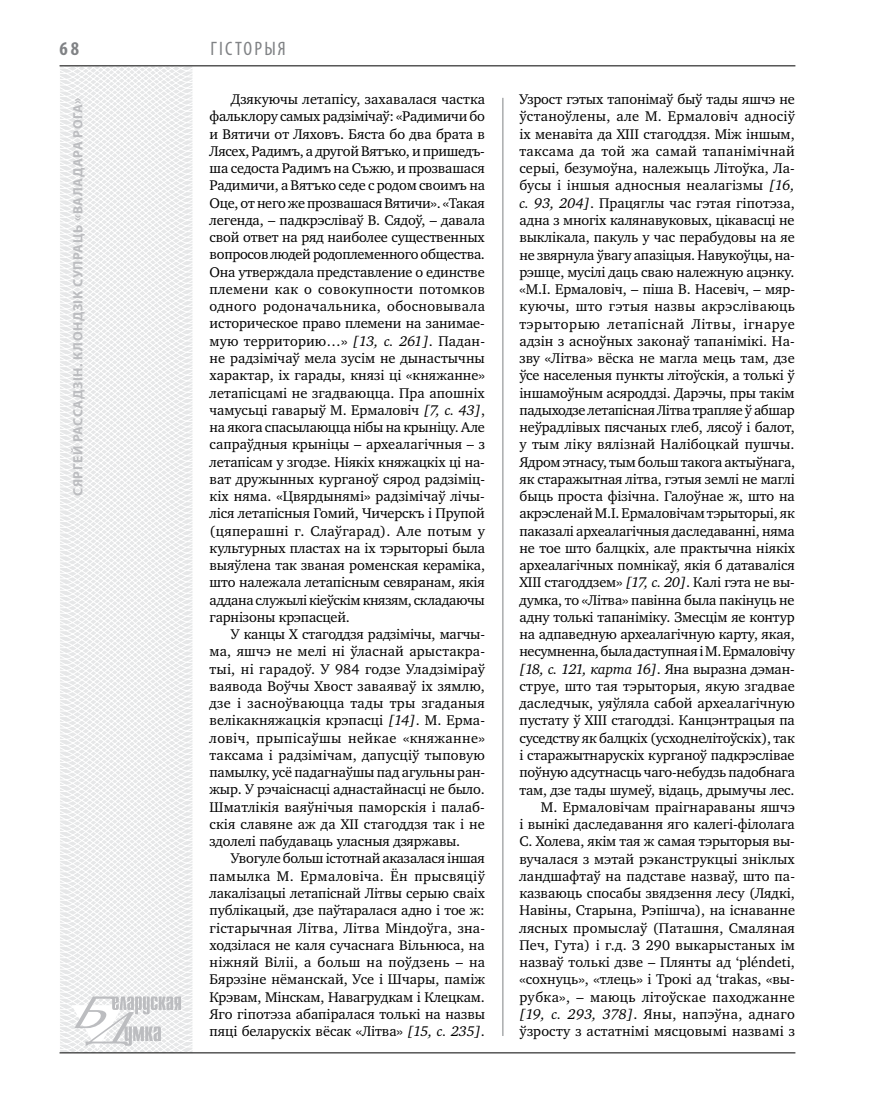
<style>
.page{position:relative;width:872px;height:1106px;background:#fff}
.page>*{position:absolute;margin:0;border:0;box-sizing:border-box;transform-origin:0 0}
.t1{font:condensed 19.5px "Myriad Pro";color:#808285}
.t2{font:700 condensed 19.5px "Myriad Pro";color:#808285}
.t3{font:14.4px/17.2px "Charter C";letter-spacing:-.005em;color:#000;text-align:justify}
.t4{font:700 13.5px "Myriad Pro";letter-spacing:.04em;color:#bcbdc0}
.s1{font-style:italic}
.s2{font-family:"Georgia"}
</style>
<div class="page">
<svg style="left:59px;top:65px;width:192px;height:989px"></svg>
<hr style="left:502px;top:98px;width:1px;height:938px;background:#808285">
<hr style="left:60px;top:1052px;width:735px;height:1px;background:#000">
<svg style="left:71px;top:996px;width:110px;height:53px"></svg>
<hr style="left:60px;top:65px;width:735px;height:1px;background:#000">
<h1 class="t2" style="left:60px;top:37px;width:21px">68</h1>
<p class="t4" style="left:69px;top:496px;width:400px;rotate:-90deg">Сяргей РАССАДЗІН. Клондзік супраць «Валадара Рога»</p>
<h1 class="t1" style="left:210px;top:37px;width:76px">Гісторыя</h1>
<p class="t3" style="left:209px;top:91px;width:277px;text-indent:21px">Дзякуючы летапісу, захавалася частка фальклору самых радзімічаў: «Радимичи бо и Вятичи от Ляховъ. Бяста бо два брата в Лясех, Радимъ, а другой Вятъко, и пришедъ&shy;ша седоста Радимъ на Съжю, и прозвашася Радимичи, а Вятъко седе с родом своимъ на Оце, от него же прозвашася Вятичи». «Такая легенда, – падкрэcліваў В. Сядоў, – давала свой ответ на ряд наиболее существенных вопросов людей родоплеменного общества.<br>Она утверждала представление о единстве племени как о совокупности потомков одного родоначальника, обосновывала историческое право племени на занимае&shy;мую территорию…» <span class="s1">[13, с. 261]</span>. Падан&shy;не радзiмiчаў мела зусiм не дынастычны характар, iх гарады, князі ці «княжанне» летапiсцамi не згадваюцца. Пра апошніх чамусьці гаварыў М. Ермаловіч <span class="s1">[7, с. 43]</span>, на якога спасылаюцца нібы на крыніцу. Але сапраўдныя крынiцы – археалагічныя – з летапісам у згодзе. Нiякiх княжацкiх цi на&shy;ват дружынных курганоў сярод радзiмiц&shy;кiх няма. «Цвярдынямі» радзімічаў лiчы&shy;лiся летапiсныя Гомий, Чичерскъ i Прупой (цяперашні г. Слаўгарад). Але потым у культурных пластах на іх тэрыторыі была выяўлена так званая роменская керамiка, што належала летапiсным севяранам, якія аддана служылі кіеўскім князям, складаючы гарнізоны крэпасцей.</p>
<p class="t3" style="left:209px;top:625px;width:277px;text-indent:21px">У канцы X стагоддзя радзімічы, магчы&shy;ма, яшчэ не мелі нi ўласнай арыстакра&shy;тыі, нi гарадоў. У 984 годзе Уладзіміраў ваявода Воўчы Хвост заваяваў іх зямлю, дзе і засноўваюцца тады тры згаданыя велікакняжацкія крэпасці <span class="s1">[14]</span>. М. Ерма&shy;ловіч, прыпісаўшы нейкае «княжанне» таксама i радзімічам, дапусцiў тыповую памылку, усё падагнаўшы пад агульны ран&shy;жыр. У рэчаіснасці аднастайнасці не было.<br>Шматлiкiя ваяўнічыя паморскія i палаб&shy;скія славяне аж да XII стагоддзя так i не здолелі пабудаваць уласныя дзяржавы.</p>
<p class="t3" style="left:209px;top:850px;width:277px;text-indent:21px">Увогуле больш істотнай аказалася iншая памылка М. Ермаловіча. Ён прысвяцiў лакалізацыi летапіснай Літвы серыю сваiх публікацый, дзе паўтаралася адно i тое ж: гістарычная Літва, Літва Міндоўга, зна&shy;ходзiлася не каля сучаснага Вільнюса, на ніжняй Віліі, а больш на поўдзень – на Бярэзіне нёманскай, Усе і Шчары, паміж Крэвам, Мінскам, Навагрудкам і Клецкам.<br>Яго гіпотэза абапіралася толькі на назвы пяці беларускіх вёсак «Літва» <span class="s1">[15, с. 235]</span>.</p>
<p class="t3" style="left:519px;top:91px;width:277px;text-align:right">Узрост гэтых тапонімаў быў тады яшчэ не ўстаноўлены, але М. Ермаловіч адносiў іх менавiта да XIII стагоддзя. Мiж iншым, таксама да той жа самай тапанiмiчнай серыi, безумоўна, належыць Літоўка, Ла&shy;бусы i iншыя адносныя неалагiзмы <span class="s1">[16, с. 93, 204]</span>. Працяглы час гэтая гiпотэза, адна з многiх калянавуковых, цікавасці не выклiкала, пакуль у час перабудовы на яе не звярнула ўвагу апазiцыя. Навукоўцы, на&shy;рэшце, мусiлi даць сваю належную ацэнку. «М.І. Ермаловіч, – пiша В. Насевiч, – мяр&shy;куючы, што гэтыя назвы акрэслiваюць тэрыторыю летапіснай Літвы, ігнаруе адзін з асноўных законаў тапанімікі. На&shy;зву «Літва» вёска не магла мець там, дзе ўсе населеныя пункты літоўскія, а толькі ў іншамоўным асяроддзі. Дарэчы, пры такім падыходзе летапісная Літва трапляе ў абшар неўрадлівых пясчаных глеб, лясоў i балот, у тым ліку вялізнай Налібоцкай пушчы.<br>Ядром этнасу, тым больш такога актыўнага, як старажытная літва, гэтыя землі не маглі быць проста фізічна. Галоўнае ж, што на акрэсленай М.І. Ермаловічам тэрыторыі, як паказалі археалагічныя даследаванні, няма не тое што балцкіх, але практычна ніякіх археалагічных помнікаў, якія б датаваліся XIII стагоддзем» <span class="s1">[17, с. 20]</span>. Калі гэта не вы&shy;думка, то «Лiтва» павінна была пакінуць не адну толькі тапаніміку. Змесцім яе контур на адпаведную археалагічную карту, якая, несумненна, была даступная і М. Ермаловічу <span class="s1">[18, с. 121, карта 16]</span>. Яна выразна дэман&shy;струе, што тая тэрыторыя, якую згадвае даследчык, уяўляла сабой археалагічную пустату ў XIII стагоддзі. Канцэнтрацыя па суседству як балцкіх (усходнелітоўскіх), так і старажытнарускіх курганоў падкрэслівае поўную адсутнасць чаго-небудзь падобнага там, дзе тады шумеў, відаць, дрымучы лес.<br>М. Ермаловічам праiгнараваны яшчэ<br>i вынiкi даследавання яго калегi-фiлолага С. Холева, якiм тая ж самая тэрыторыя вы&shy;вучалася з мэтай рэканструкцыі зніклых ландшафтаў на падставе назваў, што па&shy;казваюць спосабы звядзення лесу (Лядкi, Навіны, Старына, Рэпішча), на існаванне лясных промыслаў (Паташня, Смаляная Печ, Гута) i г.д. З 290 выкарыстаных iм назваў толькі дзве – Плянты ад ‘pl<span class="s2">é</span>ndeti, «сохнуць», «тлець» і Трокі ад ‘trakas, «вы&shy;рубка», – маюць літоўскае паходжанне <span class="s1">[19, с. 293, 378]</span>. Яны, напэўна, аднаго ўзросту з астатнімі мясцовымі назвамі з</p>
</div>
